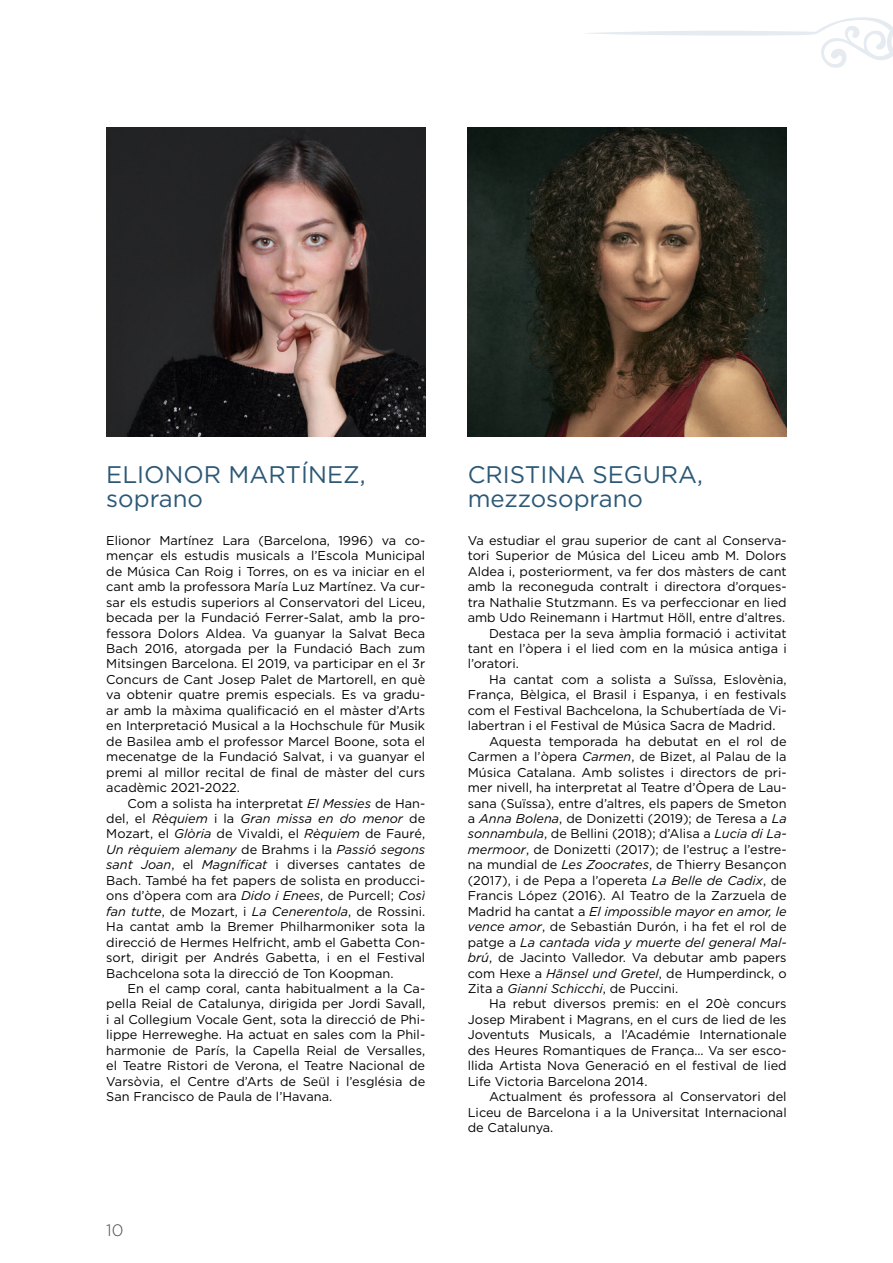
<style>
.page{position:relative;width:893px;height:1263px;background:#fff}
.page>*{position:absolute;margin:0;border:0;box-sizing:border-box;transform-origin:0 0}
.t1{font:24px/24px "Gotham HTF";color:#2c5876}
.t2{font:300 16.5px "Gotham HTF";color:#484848}
.t3{font:12.75px/15.5px "Gotham HTF";color:#000;text-align:justify}
.t4{font:italic 12.75px "Gotham HTF";color:#000}
.s1{font-style:italic}
.s2{font-style:normal}
</style>
<div class="page">
<svg style="left:586px;top:17px;width:307px;height:51px"></svg>
<img style="left:106px;top:128px;width:319px;height:309px">
<img style="left:468px;top:128px;width:319px;height:309px">
<h1 class="t1" style="left:106px;top:462px;width:261px">ELIONOR MARTÍNEZ, soprano</h1>
<p class="t3" style="left:106px;top:532px;width:320px">Elionor Martínez Lara (Barcelona, 1996) va co&shy;mençar els estudis musicals a l’Escola Municipal de Música Can Roig i Torres, on es va iniciar en el cant amb la professora María Luz Martínez. Va cur&shy;sar els estudis superiors al Conservatori del Liceu, becada per la Fundació Ferrer-Salat, amb la pro&shy;fessora Dolors Aldea. Va guanyar la Salvat Beca Bach 2016, atorgada per la Fundació Bach zum Mitsingen Barcelona. El 2019, va participar en el 3r Concurs de Cant Josep Palet de Martorell, en què va obtenir quatre premis especials. Es va gradu&shy;ar amb la màxima qualificació en el màster d’Arts en Interpretació Musical a la Hochschule für Musik de Basilea amb el professor Marcel Boone, sota el mecenatge de la Fundació Salvat, i va guanyar el premi al millor recital de final de màster del curs acadèmic 2021-2022.</p>
<p class="t3" style="left:106px;top:795px;width:320px;text-indent:21px">Com a solista ha interpretat <span class="s1">El Messies</span> de Han&shy;del, el <span class="s1">Rèquiem</span> i la <span class="s1">Gran missa en do menor</span> de Mozart, el <span class="s1">Glòria</span> de Vivaldi, el <span class="s1">Rèquiem</span> de Fauré, <span class="s1">Un rèquiem alemany</span> de Brahms i la <span class="s1">Passió segons sant Joan</span>, el <span class="s1">Magníficat</span> i diverses cantates de Bach. També ha fet papers de solista en producci&shy;ons d’òpera com ara <span class="s1">Dido i Enees</span>, de Purcell; <span class="s1">Così fan tutte</span>, de Mozart, i <span class="s1">La Cenerentola</span>, de Rossini.<br>Ha cantat amb la Bremer Philharmoniker sota la direcció de Hermes Helfricht, amb el Gabetta Con&shy;sort, dirigit per Andrés Gabetta, i en el Festival Bachcelona sota la direcció de Ton Koopman.</p>
<p class="t3" style="left:106px;top:980px;width:320px;text-indent:21px">En el camp coral, canta habitualment a la Ca&shy;pella Reial de Catalunya, dirigida per Jordi Savall, i al Collegium Vocale Gent, sota la direcció de Phi&shy;lippe Herreweghe. Ha actuat en sales com la Phil&shy;harmonie de París, la Capella Reial de Versalles, el Teatre Ristori de Verona, el Teatre Nacional de Varsòvia, el Centre d’Arts de Seül i l’església de San Francisco de Paula de l’Havana.</p>
<p class="t2" style="left:106px;top:1221px;width:19px">10</p>
<h1 class="t1" style="left:468px;top:462px;width:237px">CRISTINA SEGURA, mezzosoprano</h1>
<p class="t3" style="left:468px;top:532px;width:320px">Va estudiar el grau superior de cant al Conserva-</p>
<p class="t3" style="left:468px;top:548px;width:320px">tori Superior de Música del Liceu amb M. Dolors</p>
<p class="t3" style="left:468px;top:563px;width:320px">Aldea i, posteriorment, va fer dos màsters de cant</p>
<p class="t3" style="left:468px;top:579px;width:320px">amb la reconeguda contralt i directora d’orques-</p>
<p class="t3" style="left:468px;top:594px;width:320px">tra Nathalie Stutzmann. Es va perfeccionar en lied</p>
<p class="t3" style="left:468px;top:610px;width:319px">amb Udo Reinemann i Hartmut Höll, entre d’altres.</p>
<p class="t3" style="left:489px;top:625px;width:299px">Destaca per la seva àmplia formació i activitat</p>
<p class="t3" style="left:468px;top:640px;width:320px">tant en l’òpera i el lied com en la música antiga i</p>
<p class="t3" style="left:468px;top:656px;width:53px">l’oratori.</p>
<p class="t3" style="left:489px;top:671px;width:299px">Ha cantat com a solista a Suïssa, Eslovènia,</p>
<p class="t3" style="left:468px;top:687px;width:320px">França, Bèlgica, el Brasil i Espanya, i en festivals</p>
<p class="t3" style="left:468px;top:702px;width:320px">com el Festival Bachcelona, la Schubertíada de Vi-</p>
<p class="t3" style="left:468px;top:718px;width:309px">labertran i el Festival de Música Sacra de Madrid.</p>
<p class="t3" style="left:489px;top:733px;width:299px">Aquesta temporada ha debutat en el rol de</p>
<p class="t3" style="left:468px;top:749px;width:320px">Carmen a l’òpera <span class="s1">Carmen</span>, de Bizet, al Palau de la</p>
<p class="t3" style="left:468px;top:764px;width:320px">Música Catalana. Amb solistes i directors de pri-</p>
<p class="t3" style="left:468px;top:780px;width:320px">mer nivell, ha interpretat al Teatre d’Òpera de Lau-</p>
<p class="t3" style="left:468px;top:795px;width:320px">sana (Suïssa), entre d’altres, els papers de Smeton</p>
<p class="t3" style="left:468px;top:810px;width:320px">a <span class="s1">Anna Bolena</span>, de Donizetti (2019); de Teresa a <span class="s1">La</span></p>
<p class="t3" style="left:468px;top:826px;width:320px"><span class="s1">sonnambula</span>, de Bellini (2018); d’Alisa a <span class="s1">Lucia di La-</span></p>
<p class="t3" style="left:468px;top:841px;width:320px"><span class="s1">mermoor</span>, de Donizetti (2017); de l’estruç a l’estre-</p>
<p class="t3" style="left:468px;top:857px;width:320px">na mundial de <span class="s1">Les Zoocrates</span>, de Thierry Besançon</p>
<p class="t3" style="left:468px;top:872px;width:320px">(2017), i de Pepa a l’opereta <span class="s1">La Belle de Cadix</span>, de</p>
<p class="t3" style="left:468px;top:888px;width:320px">Francis López (2016). Al Teatro de la Zarzuela de</p>
<p class="t4" style="left:468px;top:904px;width:320px"><span class="s2">Madrid ha cantat a</span> El impossible mayor en amor, le</p>
<p class="t3" style="left:468px;top:919px;width:320px"><span class="s1">vence amor</span>, de Sebastián Durón, i ha fet el rol de</p>
<p class="t4" style="left:468px;top:935px;width:320px"><span class="s2">patge a</span> La cantada vida y muerte del general Mal-</p>
<p class="t3" style="left:468px;top:950px;width:320px"><span class="s1">brú</span>, de Jacinto Valledor. Va debutar amb papers</p>
<p class="t3" style="left:468px;top:965px;width:320px">com Hexe a <span class="s1">Hänsel und Gretel</span>, de Humperdinck, o</p>
<p class="t3" style="left:468px;top:980px;width:212px">Zita a <span class="s1">Gianni Schicchi</span>, de Puccini.</p>
<p class="t3" style="left:489px;top:996px;width:299px">Ha rebut diversos premis: en el 20è concurs</p>
<p class="t3" style="left:468px;top:1011px;width:320px">Josep Mirabent i Magrans, en el curs de lied de les</p>
<p class="t3" style="left:468px;top:1027px;width:320px">Joventuts Musicals, a l’Académie Internationale</p>
<p class="t3" style="left:468px;top:1042px;width:320px">des Heures Romantiques de França... Va ser esco-</p>
<p class="t3" style="left:468px;top:1058px;width:320px">llida Artista Nova Generació en el festival de lied</p>
<p class="t3" style="left:468px;top:1073px;width:181px">Life Victoria Barcelona 2014.</p>
<p class="t3" style="left:489px;top:1089px;width:299px">Actualment és professora al Conservatori del</p>
<p class="t3" style="left:468px;top:1104px;width:320px">Liceu de Barcelona i a la Universitat Internacional</p>
<p class="t3" style="left:468px;top:1120px;width:87px">de Catalunya.</p>
</div>
